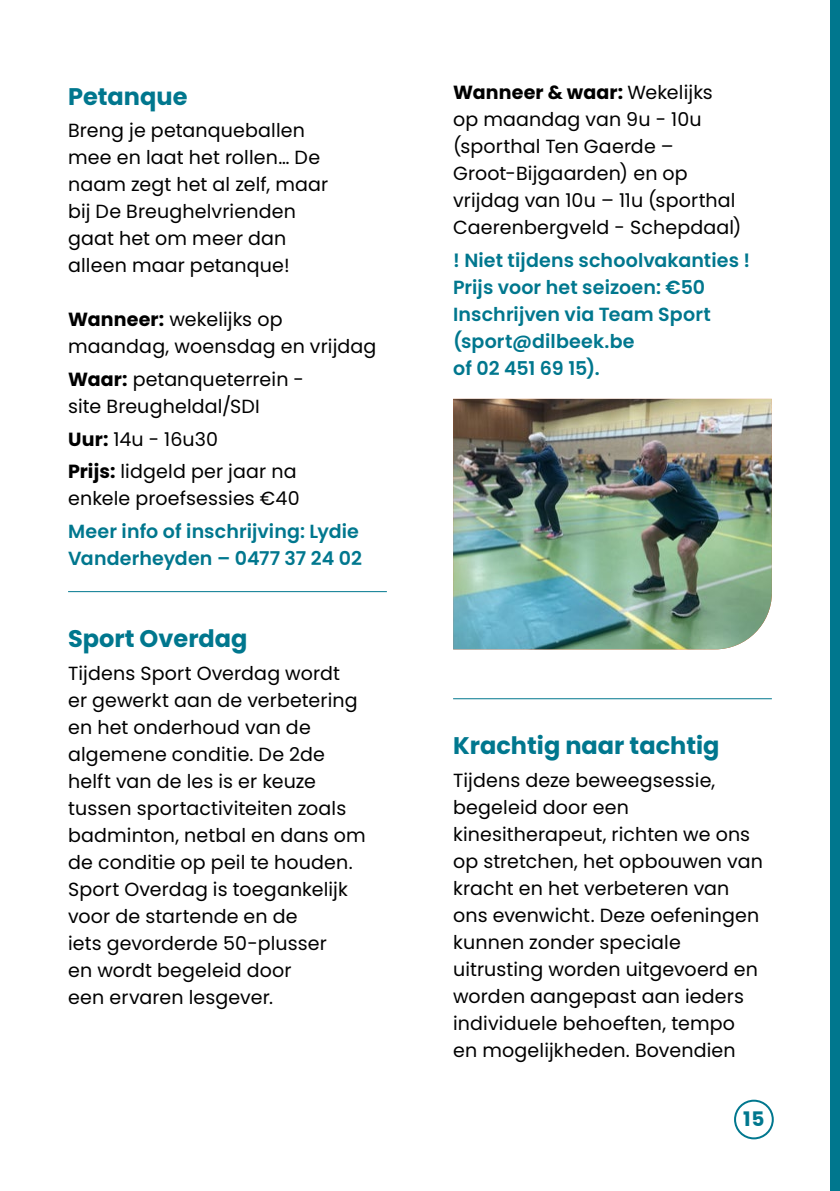
<style>
.page{position:relative;width:840px;height:1191px;background:#fff}
.page>*{position:absolute;margin:0;border:0;box-sizing:border-box;transform-origin:0 0}
.t1{font:700 24px "Poppins";color:#00778e}
.t2{font:700 20px "Poppins";color:#00778e}
.t3{font:19px/27px "Poppins";letter-spacing:.01em;color:#000}
.t4{font:600 19px/27px "Poppins";letter-spacing:.005em;color:#00778e}
.s1{font-weight:700}
</style>
<div class="page">
<div style="left:830px;top:0;width:9px;height:1191px;background:#00778e"></div>
<hr style="left:68px;top:591px;width:318px;height:1px;background:#00778e">
<hr style="left:453px;top:698px;width:318px;height:1px;background:#00778e">
<img style="left:453px;top:399px;width:318px;height:250px">
<div style="left:733px;top:1099px;width:40px;height:40px;border:2px solid #00778e;border-radius:50%"></div>
<p class="t1" style="left:68px;top:82px;width:121px">Petanque</p>
<p class="t3" style="left:68px;top:117px;width:261px">Breng je petanqueballen mee en laat het rollen… De naam zegt het al zelf, maar bij De Breughelvrienden gaat het om meer dan alleen maar petanque!</p>
<p class="t3" style="left:68px;top:306px;width:310px"><span class="s1">Wanneer:</span> wekelijks op maandag, woensdag en vrijdag</p>
<p class="t3" style="left:68px;top:366px;width:237px"><span class="s1">Waar:</span> petanqueterrein - site Breugheldal/SDI</p>
<p class="t3" style="left:68px;top:423px;width:230px;line-height:32.6px"><span class="s1">Uur:</span> 14u - 16u30<br><span class="s1">Prijs:</span> lidgeld per jaar na</p>
<p class="t3" style="left:68px;top:485px;width:233px">enkele proefsessies €40</p>
<p class="t4" style="left:68px;top:518px;width:295px">Meer info of inschrijving: Lydie<br>Vanderheyden – 0477 37 24 02</p>
<p class="t1" style="left:68px;top:624px;width:181px">Sport Overdag</p>
<p class="t3" style="left:68px;top:659px;width:299px">Tijdens Sport Overdag wordt<br>er gewerkt aan de verbetering en het onderhoud van de algemene conditie. De 2de helft van de les is er keuze tussen sportactiviteiten zoals badminton, netbal en dans om de conditie op peil te houden.<br>Sport Overdag is toegankelijk voor de startende en de<br>iets gevorderde 50-plusser<br>en wordt begeleid door<br>een ervaren lesgever.</p>
<p class="t3" style="left:453px;top:79px;width:290px"><span class="s1">Wanneer &amp; waar:</span> Wekelijks op maandag van 9u - 10u (sporthal Ten Gaerde –<br>Groot-Bijgaarden) en op vrijdag van 10u – 11u (sporthal<br>Caerenbergveld - Schepdaal)</p>
<p class="t4" style="left:453px;top:247px;width:298px">! Niet tijdens schoolvakanties !<br>Prijs voor het seizoen: €50<br>Inschrijven via Team Sport (sport@dilbeek.be<br>of 02 451 69 15).</p>
<p class="t1" style="left:453px;top:731px;width:268px">Krachtig naar tachtig</p>
<p class="t3" style="left:453px;top:766px;width:311px">Tijdens deze beweegsessie, begeleid door een kinesitherapeut, richten we ons op stretchen, het opbouwen van kracht en het verbeteren van ons evenwicht. Deze oefeningen kunnen zonder speciale uitrusting worden uitgevoerd en worden aangepast aan ieders individuele behoeften, tempo en mogelijkheden. Bovendien</p>
<p class="t2" style="left:742px;top:1107px;width:23px">15</p>
</div>
